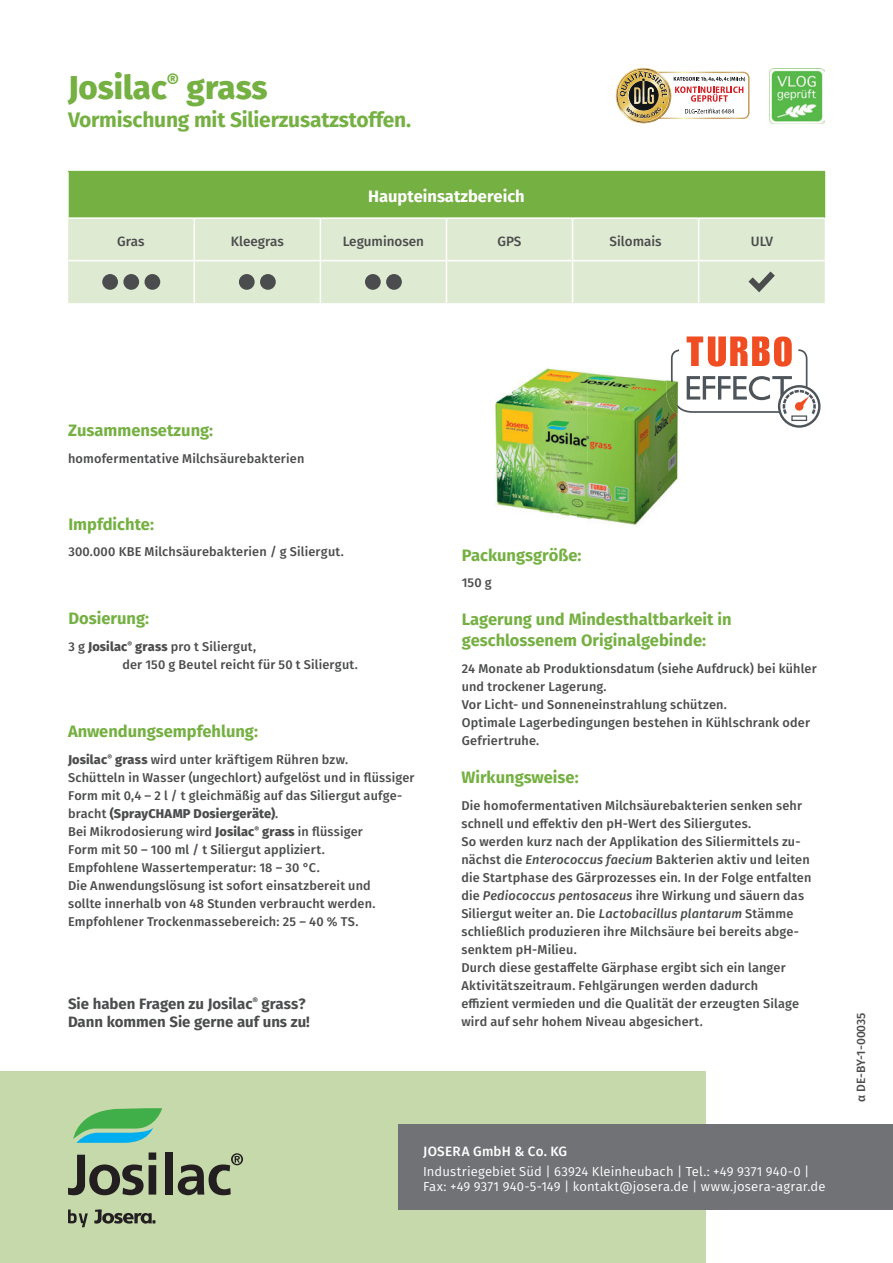
<style>
.page{position:relative;width:893px;height:1263px;background:#fff}
.page>*{position:absolute;margin:0;border:0;box-sizing:border-box;transform-origin:0 0}
.t1{font:800 33px "Fira Sans";color:#75b042}
.t2{font:700 21px "Fira Sans";letter-spacing:-.01em;color:#75b042}
.t3{font:700 16.5px/21px "Fira Sans";color:#75b042}
.t4{font:700 16.5px "Fira Sans";color:#fff}
.t5{font:700 15px/18px "Fira Sans";color:#4b4c4d}
.t6{font:500 13.5px "Fira Sans";color:#4b4c4d}
.t7{font:500 13.5px "Fira Sans";letter-spacing:.02em;color:#fff}
.t8{font:13.05px/15.6px "Fira Sans";letter-spacing:.01em;color:#fff}
.t9{font:500 12.75px/18px "Fira Sans";letter-spacing:.015em;color:#4b4c4d}
.t10{font:500 12px "Fira Sans";color:#4b4c4d}
.s1{font-weight:800}
.s2{font-style:italic}
</style>
<div class="page">
<img style="left:770px;top:68px;width:55px;height:55px">
<img style="left:616px;top:68px;width:134px;height:55px">
<svg style="left:671px;top:336px;width:150px;height:90px"></svg>
<div style="left:778px;top:385px;width:42px;height:43px;border:2px solid #4d545a;border-radius:50%"></div>
<img style="left:495px;top:368px;width:92px;height:104px">
<img style="left:587px;top:370px;width:93px;height:102px">
<img style="left:496px;top:472px;width:182px;height:53px">
<img style="left:666px;top:379px;width:14px;height:37px">
<img style="left:671px;top:379px;width:9px;height:30px">
<div style="left:68px;top:171px;width:757px;height:47px;background:#75b042"></div>
<div style="left:68px;top:219px;width:757px;height:84px;background:#dfead2"></div>
<hr style="left:68px;top:172px;width:1px;height:45px;background:#fff">
<hr style="left:68px;top:217px;width:126px;height:2px;background:#fff">
<hr style="left:194px;top:217px;width:126px;height:2px;background:#fff">
<hr style="left:194px;top:219px;width:1px;height:41px;background:#fff">
<hr style="left:320px;top:217px;width:126px;height:2px;background:#fff">
<hr style="left:320px;top:219px;width:1px;height:41px;background:#fff">
<hr style="left:446px;top:217px;width:127px;height:2px;background:#fff">
<hr style="left:446px;top:219px;width:1px;height:41px;background:#fff">
<hr style="left:573px;top:217px;width:126px;height:2px;background:#fff">
<hr style="left:572px;top:219px;width:1px;height:41px;background:#fff">
<hr style="left:699px;top:217px;width:126px;height:2px;background:#fff">
<hr style="left:698px;top:219px;width:1px;height:41px;background:#fff">
<hr style="left:68px;top:260px;width:126px;height:1px;background:#fff">
<hr style="left:194px;top:260px;width:126px;height:1px;background:#fff">
<hr style="left:194px;top:261px;width:1px;height:42px;background:#fff">
<hr style="left:320px;top:260px;width:126px;height:1px;background:#fff">
<hr style="left:320px;top:261px;width:1px;height:42px;background:#fff">
<hr style="left:446px;top:260px;width:127px;height:1px;background:#fff">
<hr style="left:446px;top:261px;width:1px;height:42px;background:#fff">
<hr style="left:573px;top:260px;width:126px;height:1px;background:#fff">
<hr style="left:572px;top:261px;width:1px;height:42px;background:#fff">
<hr style="left:699px;top:260px;width:126px;height:1px;background:#fff">
<hr style="left:698px;top:261px;width:1px;height:42px;background:#fff">
<div style="left:102px;top:274px;width:16px;height:16px;background:#4b4c4d;border-radius:50%"></div>
<div style="left:123px;top:274px;width:16px;height:16px;background:#4b4c4d;border-radius:50%"></div>
<div style="left:145px;top:274px;width:15px;height:16px;background:#4b4c4d;border-radius:50%"></div>
<div style="left:239px;top:274px;width:16px;height:16px;background:#4b4c4d;border-radius:50%"></div>
<div style="left:260px;top:274px;width:16px;height:16px;background:#4b4c4d;border-radius:50%"></div>
<div style="left:365px;top:274px;width:16px;height:16px;background:#4b4c4d;border-radius:50%"></div>
<div style="left:386px;top:274px;width:16px;height:16px;background:#4b4c4d;border-radius:50%"></div>
<svg style="left:742px;top:265px;width:39px;height:32px"></svg>
<div style="left:0;top:1071px;width:706px;height:192px;background:#c5d9ab"></div>
<div style="left:399px;top:1125px;width:494px;height:85px;background:#717275"></div>
<svg style="left:68px;top:1152px;width:88px;height:43px"></svg>
<div style="left:165px;top:1152px;width:8px;height:42px;background:#231f20"></div>
<svg style="left:178px;top:1153px;width:65px;height:42px"></svg>
<svg style="left:73px;top:1108px;width:89px;height:35px"></svg>
<svg style="left:94px;top:1210px;width:62px;height:14px"></svg>
<svg style="left:68px;top:1209px;width:20px;height:18px"></svg>
<h1 class="t1" style="left:68px;top:59px;width:201px">Josilac<sup>®</sup> grass</h1>
<h2 class="t2" style="left:68px;top:102px;width:345px">Vormischung mit Silierzusatzstoffen.</h2>
<p class="t4" style="left:368px;top:182px;width:158px">Haupteinsatzbereich</p>
<p class="t6" style="left:117px;top:230px;width:29px">Gras</p>
<p class="t6" style="left:231px;top:230px;width:55px">Kleegras</p>
<p class="t6" style="left:343px;top:230px;width:83px">Leguminosen</p>
<p class="t6" style="left:498px;top:230px;width:25px">GPS</p>
<p class="t6" style="left:610px;top:230px;width:54px">Silomais</p>
<p class="t6" style="left:751px;top:230px;width:24px">ULV</p>
<p class="t3" style="left:68px;top:419px;width:147px">Zusammensetzung:</p>
<p class="t9" style="left:68px;top:449px;width:238px">homofermentative Milchsäurebakterien</p>
<p class="t3" style="left:68px;top:513px;width:87px">Impfdichte:</p>
<p class="t9" style="left:68px;top:542px;width:277px">300.000 KBE Milchsäurebakterien / g Siliergut.</p>
<p class="t3" style="left:68px;top:606px;width:82px">Dosierung:</p>
<p class="t9" style="left:122px;top:637px;width:237px;text-indent:-54px">3 g <span class="s1">Josilac</span><sup>®</sup> <span class="s1">grass</span> pro t Siliergut,<br>der 150 g Beutel reicht für 50 t Siliergut.</p>
<p class="t3" style="left:68px;top:719px;width:191px">Anwendungsempfehlung:</p>
<p class="t9" style="left:68px;top:750px;width:348px"><span class="s1">Josilac</span><sup>®</sup> <span class="s1">grass</span> wird unter kräftigem Rühren bzw.<br>Schütteln in Wasser (ungechlort) aufgelöst und in flüssiger Form mit 0,4 – 2 l / t gleichmäßig auf das Siliergut aufge&shy;bracht <span class="s1">(SprayCHAMP Dosiergeräte)</span>.<br>Bei Mikrodosierung wird <span class="s1">Josilac</span><sup>®</sup> <span class="s1">grass</span> in flüssiger<br>Form mit 50 – 100 ml / t Siliergut appliziert.<br>Empfohlene Wassertemperatur: 18 – 30 °C.<br>Die Anwendungslösung ist sofort einsatzbereit und<br>sollte innerhalb von 48 Stunden verbraucht werden.<br>Empfohlener Trockenmassebereich: 25 – 40 % TS.</p>
<p class="t5" style="left:68px;top:993px;width:243px">Sie haben Fragen zu Josilac<sup>®</sup> grass?<br>Dann kommen Sie gerne auf uns zu!</p>
<p class="t3" style="left:462px;top:543px;width:121px">Packungsgröße:</p>
<p class="t9" style="left:462px;top:573px;width:31px">150 g</p>
<p class="t3" style="left:462px;top:607px;width:271px">Lagerung und Mindesthaltbarkeit in geschlossenem Originalgebinde:</p>
<p class="t9" style="left:462px;top:659px;width:356px">24 Monate ab Produktionsdatum (siehe Aufdruck) bei kühler und trockener Lagerung.<br>Vor Licht- und Sonneneinstrahlung schützen.<br>Optimale Lagerbedingungen bestehen in Kühlschrank oder Gefriertruhe.</p>
<p class="t3" style="left:461px;top:766px;width:119px">Wirkungsweise:</p>
<p class="t9" style="left:461px;top:796px;width:352px">Die homofermentativen Milchsäurebakterien senken sehr schnell und effektiv den pH-Wert des Siliergutes.<br>So werden kurz nach der Applikation des Siliermittels zu&shy;nächst die <span class="s2">Enterococcus faecium</span> Bakterien aktiv und leiten die Startphase des Gärprozesses ein. In der Folge entfalten die <span class="s2">Pediococcus pentosaceus</span> ihre Wirkung und säuern das Siliergut weiter an. Die <span class="s2">Lactobacillus plantarum</span> Stämme schließlich produzieren ihre Milchsäure bei bereits abge&shy;senktem pH-Milieu.<br>Durch diese gestaffelte Gärphase ergibt sich ein langer Aktivitätszeitraum. Fehlgärungen werden dadurch<br>effizient vermieden und die Qualität der erzeugten Silage wird auf sehr hohem Niveau abgesichert.</p>
<p class="t7" style="left:423px;top:1140px;width:146px">JOSERA GmbH &amp; Co. KG</p>
<p class="t8" style="left:423px;top:1163px;width:404px">Industriegebiet Süd | 63924 Kleinheubach | Tel.: +49 9371 940-0 |<br>Fax: +49 9371 940-5-149 | kontakt@josera.de | www.josera-agrar.de</p>
<p class="t10" style="left:851px;top:1102px;width:91px;rotate:-90deg">α DE-BY-1-00035</p>
</div>
